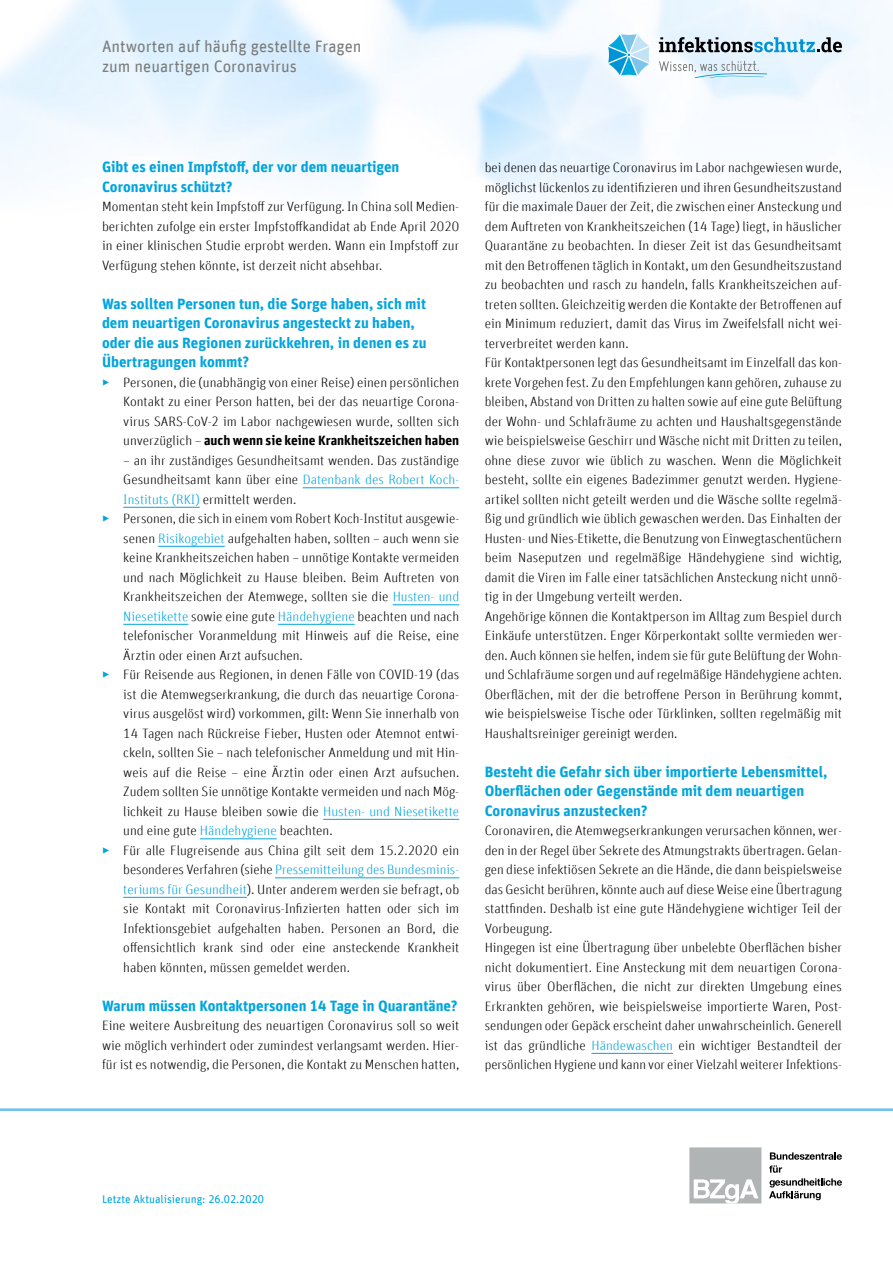
<style>
.page{position:relative;width:893px;height:1263px;background:#fff}
.page>*{position:absolute;margin:0;border:0;box-sizing:border-box;transform-origin:0 0}
.t1{font:16.5px/19.5px "Unit Offc Pro";color:#7b7d7c}
.h3-nummeriert-Ebene_1{font:700 15px/19.5px "Unit Offc Pro";color:#00a5de}
.t2{font:300 13.5px/19.5px "Unit Offc Pro";color:#000;text-align:justify}
.t3{font:11.25px "Unit Offc Pro";color:#00a5de}
.s1{color:#00a5de}
.s2{font-weight:700}
</style>
<div class="page">
<hr style="left:0;top:1108px;width:893px;height:3px;background:#6fc2eb">
<svg style="left:659px;top:37px;width:183px;height:15px;background:#8aa5b3"></svg>
<svg style="left:659px;top:61px;width:108px;height:17px"></svg>
<svg style="left:608px;top:34px;width:42px;height:42px"></svg>
<svg style="left:769px;top:1152px;width:73px;height:48px"></svg>
<div style="left:689px;top:1147px;width:72px;height:56px;background:#b1b4b4"></div>
<svg style="left:694px;top:1179px;width:64px;height:24px"></svg>
<hr style="left:303px;top:487px;width:156px;height:1px;background:#00a5de">
<hr style="left:123px;top:507px;width:77px;height:1px;background:#00a5de">
<hr style="left:158px;top:546px;width:67px;height:1px;background:#00a5de">
<hr style="left:393px;top:604px;width:66px;height:1px;background:#00a5de">
<hr style="left:123px;top:624px;width:65px;height:1px;background:#00a5de">
<hr style="left:278px;top:624px;width:77px;height:1px;background:#00a5de">
<hr style="left:323px;top:819px;width:136px;height:1px;background:#00a5de">
<hr style="left:200px;top:838px;width:77px;height:1px;background:#00a5de">
<hr style="left:275px;top:877px;width:184px;height:1px;background:#00a5de">
<hr style="left:123px;top:897px;width:124px;height:1px;background:#00a5de">
<hr style="left:591px;top:1053px;width:82px;height:1px;background:#00a5de">
<p class="t1" style="left:102px;top:36px;width:261px">Antworten auf häufig gestellte Fragen zum neuartigen Coronavirus</p>
<h2 class="h3-nummeriert-Ebene_1" style="left:102px;top:156px;width:299px">Gibt es einen Impfstoff, der vor dem neuartigen<br>Coronavirus schützt?</h2>
<p class="t2" style="left:102px;top:197px;width:359px">Momentan steht kein Impfstoff zur Verfügung. In China soll Medien&shy;berichten zufolge ein erster Impfstoffkandidat ab Ende April 2020 in einer klinischen Studie erprobt werden. Wann ein Impfstoff zur Verfügung stehen könnte, ist derzeit nicht absehbar.</p>
<h2 class="h3-nummeriert-Ebene_1" style="left:102px;top:293px;width:326px">Was sollten Personen tun, die Sorge haben, sich mit dem neuartigen Coronavirus angesteckt zu haben, oder die aus Regionen zurückkehren, in denen es zu Übertragungen kommt?</h2>
<p class="t2" style="left:123px;top:372px;width:337px;text-indent:-21px"><span class="s1">▶</span> Personen, die (unabhängig von einer Reise) einen persönlichen Kontakt zu einer Person hatten, bei der das neuartige Corona&shy;virus SARS-CoV-2 im Labor nachgewiesen wurde, sollten sich unverzüglich – <span class="s2">auch wenn sie keine Krankheitszeichen haben</span></p>
<p class="t2" style="left:123px;top:450px;width:337px">– an ihr zuständiges Gesundheitsamt wenden. Das zuständige Gesundheitsamt kann über eine <span class="s1">Datenbank des Robert Koch-Instituts (RKI)</span> ermittelt werden.</p>
<p class="t2" style="left:123px;top:509px;width:337px;text-indent:-21px"><span class="s1">▶</span> Personen, die sich in einem vom Robert Koch-Institut ausgewie&shy;senen <span class="s1">Risikogebiet</span> aufgehalten haben, sollten – auch wenn sie keine Krankheitszeichen haben – unnötige Kontakte vermeiden und nach Möglichkeit zu Hause bleiben. Beim Auftreten von Krankheitszeichen der Atemwege, sollten sie die <span class="s1">Husten- und Niesetikette</span> sowie eine gute <span class="s1">Händehygiene</span> beachten und nach telefonischer Voranmeldung mit Hinweis auf die Reise, eine Ärztin oder einen Arzt aufsuchen.</p>
<p class="t2" style="left:123px;top:665px;width:337px;text-indent:-21px"><span class="s1">▶</span> Für Reisende aus Regionen, in denen Fälle von COVID-19 (das ist die Atemwegserkrankung, die durch das neuartige Corona&shy;virus ausgelöst wird) vorkommen, gilt: Wenn Sie innerhalb von 14 Tagen nach Rückreise Fieber, Husten oder Atemnot entwi&shy;ckeln, sollten Sie – nach telefonischer Anmeldung und mit Hin&shy;weis auf die Reise – eine Ärztin oder einen Arzt aufsuchen.<br>Zudem sollten Sie unnötige Kontakte vermeiden und nach Mög&shy;lichkeit zu Hause bleiben sowie die <span class="s1">Husten- und Niesetikette </span>und eine gute <span class="s1">Händehygiene</span> beachten.</p>
<p class="t2" style="left:123px;top:840px;width:337px;text-indent:-21px"><span class="s1">▶</span> Für alle Flugreisende aus China gilt seit dem 15.2.2020 ein besonderes Verfahren (siehe <span class="s1">Pressemitteilung des Bundesminis&shy;teriums für Gesundheit</span>). Unter anderem werden sie befragt, ob sie Kontakt mit Coronavirus-Infizierten hatten oder sich im Infektionsgebiet aufgehalten haben. Personen an Bord, die offensichtlich krank sind oder eine ansteckende Krankheit haben könnten, müssen gemeldet werden.</p>
<h2 class="h3-nummeriert-Ebene_1" style="left:102px;top:995px;width:357px">Warum müssen Kontaktpersonen 14 Tage in Quarantäne?</h2>
<p class="t2" style="left:102px;top:1016px;width:359px">Eine weitere Ausbreitung des neuartigen Coronavirus soll so weit wie möglich verhindert oder zumindest verlangsamt werden. Hier&shy;für ist es notwendig, die Personen, die Kontakt zu Menschen hatten,</p>
<p class="t2" style="left:485px;top:158px;width:359px">bei denen das neuartige Coronavirus im Labor nachgewiesen wurde, möglichst lückenlos zu identifizieren und ihren Gesundheitszustand für die maximale Dauer der Zeit, die zwischen einer Ansteckung und dem Auftreten von Krankheitszeichen (14 Tage) liegt, in häuslicher Quarantäne zu beobachten. In dieser Zeit ist das Gesundheitsamt mit den Betroffenen täglich in Kontakt, um den Gesundheitszustand zu beobachten und rasch zu handeln, falls Krankheitszeichen auf&shy;treten sollten. Gleichzeitig werden die Kontakte der Betroffenen auf ein Minimum reduziert, damit das Virus im Zweifelsfall nicht wei&shy;terverbreitet werden kann.</p>
<p class="t2" style="left:485px;top:353px;width:359px">Für Kontaktpersonen legt das Gesundheitsamt im Einzelfall das kon&shy;krete Vorgehen fest. Zu den Empfehlungen kann gehören, zuhause zu bleiben, Abstand von Dritten zu halten sowie auf eine gute Belüftung der Wohn- und Schlafräume zu achten und Haushaltsgegenstände wie beispielsweise Geschirr und Wäsche nicht mit Dritten zu teilen, ohne diese zuvor wie üblich zu waschen. Wenn die Möglichkeit besteht, sollte ein eigenes Badezimmer genutzt werden. Hygiene&shy;artikel sollten nicht geteilt werden und die Wäsche sollte regelmä&shy;ßig und gründlich wie üblich gewaschen werden. Das Einhalten der Husten- und Nies-Etikette, die Benutzung von Einwegtaschentüchern beim Naseputzen und regelmäßige Händehygiene sind wichtig, damit die Viren im Falle einer tatsächlichen Ansteckung nicht unnö&shy;tig in der Umgebung verteilt werden.</p>
<p class="t2" style="left:485px;top:606px;width:359px">Angehörige können die Kontaktperson im Alltag zum Bespiel durch Einkäufe unterstützen. Enger Körperkontakt sollte vermieden wer&shy;den. Auch können sie helfen, indem sie für gute Belüftung der Wohn&shy;und Schlafräume sorgen und auf regelmäßige Händehygiene achten.<br>Oberflächen, mit der die betroffene Person in Berührung kommt, wie beispielsweise Tische oder Türklinken, sollten regelmäßig mit Haushaltsreiniger gereinigt werden.</p>
<h2 class="h3-nummeriert-Ebene_1" style="left:485px;top:761px;width:344px">Besteht die Gefahr sich über importierte Lebensmittel,<br>Oberflächen oder Gegenstände mit dem neuartigen<br>Coronavirus anzustecken?</h2>
<p class="t2" style="left:485px;top:821px;width:359px">Coronaviren, die Atemwegserkrankungen verursachen können, wer&shy;den in der Regel über Sekrete des Atmungstrakts übertragen. Gelan&shy;gen diese infektiösen Sekrete an die Hände, die dann beispielsweise das Gesicht berühren, könnte auch auf diese Weise eine Übertragung stattfinden. Deshalb ist eine gute Händehygiene wichtiger Teil der Vorbeugung.</p>
<p class="t2" style="left:485px;top:938px;width:359px">Hingegen ist eine Übertragung über unbelebte Oberflächen bisher nicht dokumentiert. Eine Ansteckung mit dem neuartigen Corona&shy;virus über Oberflächen, die nicht zur direkten Umgebung eines Erkrankten gehören, wie beispielsweise importierte Waren, Post&shy;sendungen oder Gepäck erscheint daher unwahrscheinlich. Generell ist das gründliche <span class="s1">Händewaschen</span> ein wichtiger Bestandteil der persönlichen Hygiene und kann vor einer Vielzahl weiterer Infektions-</p>
<p class="t3" style="left:102px;top:1192px;width:164px">Letzte Aktualisierung: 26.02.2020</p>
</div>
